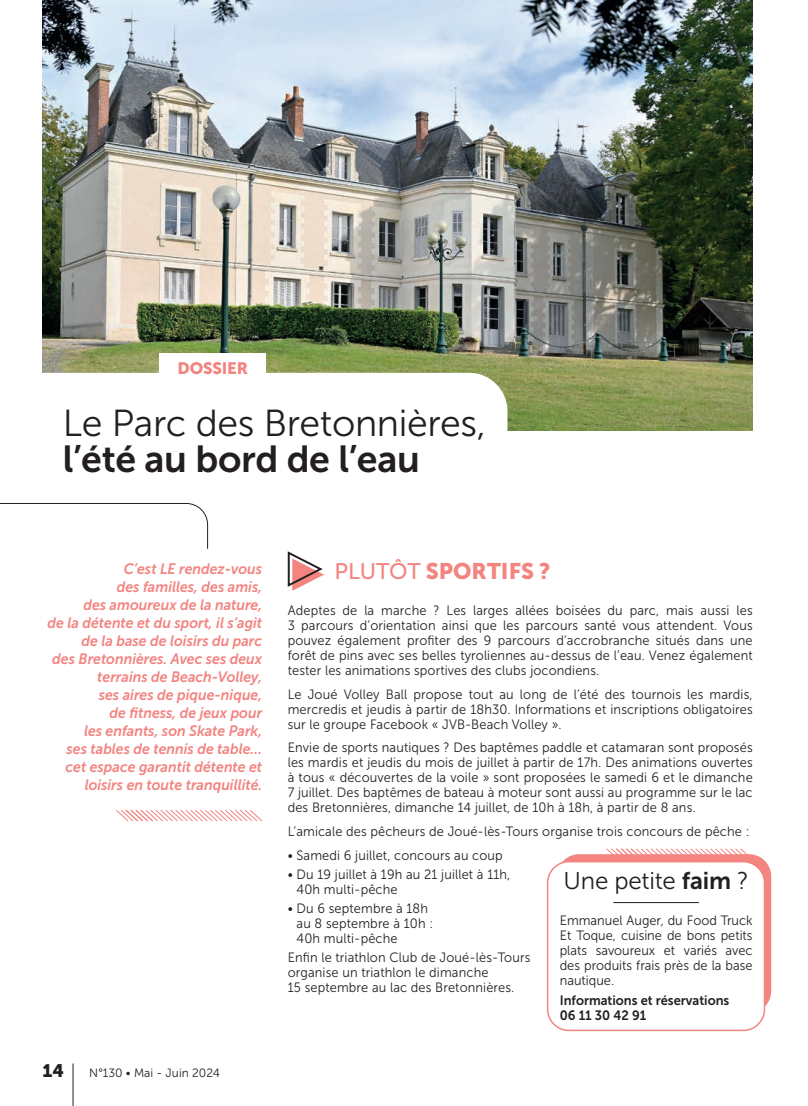
<style>
.page{position:relative;width:808px;height:1106px;background:#fff}
.page>*{position:absolute;margin:0;border:0;box-sizing:border-box;transform-origin:0 0}
.t1{font:37.5px "Museo Sans 300";letter-spacing:-.01em;color:#231f20}
.t2{font:37.5px "Museo Sans 700";letter-spacing:-.01em;color:#231f20}
.t3{font:24.15px "Museo Sans 300";letter-spacing:-.01em;color:#231f20}
.t4{font:22.5px "Museo Sans 900";color:#f38480}
.t5{font:18px "Museo Sans 900";color:#231f20}
.t6{font:16.5px "Museo Sans 900";letter-spacing:-.01em;color:#f38480}
.t7{font:italic 15px/18px "Museo Sans 700";color:#f38480;text-align:right;scale:.94 1}
.t8{font:13.5px/15px "Museo Sans 300";letter-spacing:.01em;color:#231f20;text-align:justify;scale:.95 1}
.t9{font:13.5px/15.1px "Museo Sans 700";color:#231f20;scale:.95 1}
.t10{font:12px "Museo Sans 300";color:#231f20}
.s1{font-family:"Museo Sans 500"}
.s2{font-family:"Museo Sans 700"}
</style>
<div class="page">
<img style="left:43px;top:0;width:710px;height:430px">
<svg style="left:43px;top:373px;width:464px;height:57px"></svg>
<svg style="left:160px;top:354px;width:106px;height:21px"></svg>
<svg style="left:116px;top:809px;width:147px;height:13px"></svg>
<svg style="left:0;top:503px;width:208px;height:46px"></svg>
<svg style="left:287px;top:551px;width:37px;height:40px"></svg>
<div style="left:558px;top:855px;width:212px;height:157px;background:#f38480;border-radius:21px"></div>
<div style="left:548px;top:861px;width:216px;height:169px;background:#fff;border-radius:21px"></div>
<div style="left:547px;top:861px;width:218px;height:170px;border:2px solid #f38480;border-radius:21px"></div>
<svg style="left:605px;top:848px;width:148px;height:7px"></svg>
<hr style="left:613px;top:902px;width:86px;height:1px;background:#231f20">
<hr style="left:73px;top:1063px;width:1px;height:43px;background:#231f20">
<p class="t6" style="left:178px;top:359px;width:72px">DOSSIER</p>
<h1 class="t1" style="left:63px;top:403px;width:425px">Le Parc des Bretonnières,</h1>
<h1 class="t2" style="left:63px;top:438px;width:359px">l’été au bord de l’eau</h1>
<p class="t7" style="left:48px;top:559px;width:230px">C’est LE rendez-vous<br>des familles, des amis,<br>des amoureux de la nature,<br>de la détente et du sport, il s’agit de la base de loisirs du parc<br>des Bretonnières. Avec ses deux terrains de Beach-Volley,<br>ses aires de pique-nique,<br>de fitness, de jeux pour<br>les enfants, son Skate Park,<br>ses tables de tennis de table… cet espace garantit détente et loisirs en toute tranquillité.</p>
<h3 class="t4" style="left:334px;top:558px;width:218px"><span class="s1">PLUTÔT</span> SPORTIFS ?</h3>
<p class="t8" style="left:288px;top:603px;width:491px">Adeptes de la marche ? Les larges allées boisées du parc, mais aussi les 3 parcours d’orientation ainsi que les parcours santé vous attendent. Vous pouvez également profiter des 9 parcours d’accrobranche situés dans une forêt de pins avec ses belles tyroliennes au-dessus de l’eau. Venez également tester les animations sportives des clubs jocondiens.</p>
<p class="t8" style="left:288px;top:687px;width:491px">Le Joué Volley Ball propose tout au long de l’été des tournois les mardis, mercredis et jeudis à partir de 18h30. Informations et inscriptions obligatoires sur le groupe Facebook « JVB-Beach Volley ».</p>
<p class="t8" style="left:288px;top:740px;width:491px">Envie de sports nautiques ? Des baptêmes paddle et catamaran sont proposés les mardis et jeudis du mois de juillet à partir de 17h. Des animations ouvertes à tous « découvertes de la voile » sont proposées le samedi 6 et le dimanche 7 juillet. Des baptêmes de bateau à moteur sont aussi au programme sur le lac des Bretonnières, dimanche 14 juillet, de 10h à 18h, à partir de 8 ans.</p>
<p class="t8" style="left:288px;top:824px;width:487px">L’amicale des pêcheurs de Joué-lès-Tours organise trois concours de pêche :</p>
<p class="t8" style="left:288px;top:847px;width:228px">• Samedi 6 juillet, concours au coup</p>
<p class="t8" style="left:297px;top:866px;width:227px;text-indent:-9px">• Du 19 juillet à 19h au 21 juillet à 11h,<br>40h multi-pêche</p>
<p class="t8" style="left:297px;top:901px;width:145px;text-align:left;text-indent:-9px">• Du 6 septembre à 18h au 8 septembre à 10h :<br>40h multi-pêche</p>
<p class="t8" style="left:288px;top:950px;width:257px;text-align:left">Enfin le triathlon Club de Joué-lès-Tours organise un triathlon le dimanche<br>15 septembre au lac des Bretonnières.</p>
<h2 class="t3" style="left:564px;top:867px;width:187px">Une petite <span class="s2">faim</span> ?</h2>
<p class="t8" style="left:560px;top:912px;width:204px">Emmanuel Auger, du Food Truck Et Toque, cuisine de bons petits plats savoureux et variés avec des produits frais près de la base nautique.</p>
<p class="t9" style="left:560px;top:992px;width:180px">Informations et réservations<br>06 11 30 42 91</p>
<h3 class="t5" style="left:43px;top:1060px;width:23px">14</h3>
<p class="t10" style="left:89px;top:1066px;width:132px">N°130 • Mai - Juin 2024</p>
</div>
